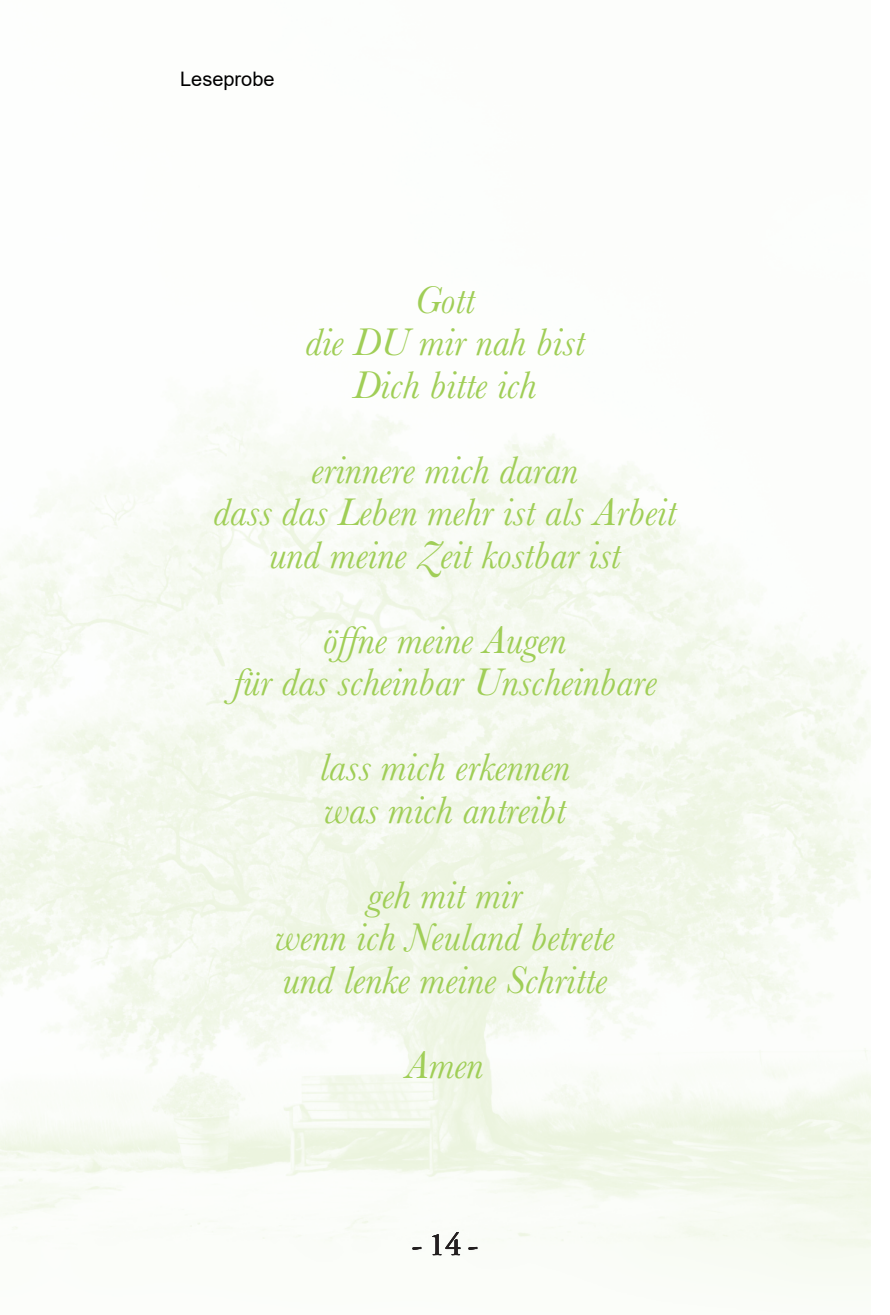
<style>
.page{position:relative;width:890px;height:1315px;background:#fff}
.page>*{position:absolute;margin:0;border:0;box-sizing:border-box;transform-origin:0 0}
.t1{font:italic 40px/42.5px "Baskerville";color:#a0ce57;text-align:center}
.t2{font:32.5px "Adobe Garamond Pro";color:#231f20}
.t3{font:20px "Arial";color:#000}
</style>
<div class="page">
<img style="left:0;top:393px;width:870px;height:893px">
<p class="t3" style="left:180px;top:65px;width:96px">Leseprobe</p>
<p class="t1" style="left:305px;top:279px;width:281px">Gott<br>die DU mir nah bist<br>Dich bitte ich</p>
<p class="t1" style="left:214px;top:449px;width:464px">erinnere mich daran<br>dass das Leben mehr ist als Arbeit und meine Zeit kostbar ist</p>
<p class="t1" style="left:233px;top:619px;width:425px">öffne meine Augen<br>für das scheinbar Unscheinbare</p>
<p class="t1" style="left:320px;top:746px;width:252px;text-align:left">lass mich erkennen was mich antreibt</p>
<p class="t1" style="left:275px;top:874px;width:341px">geh mit mir<br>wenn ich Neuland betrete und lenke meine Schritte</p>
<p class="t1" style="left:406px;top:1044px;width:79px">Amen</p>
<p class="t2" style="left:412px;top:1231px;width:68px">-14-</p>
</div>
